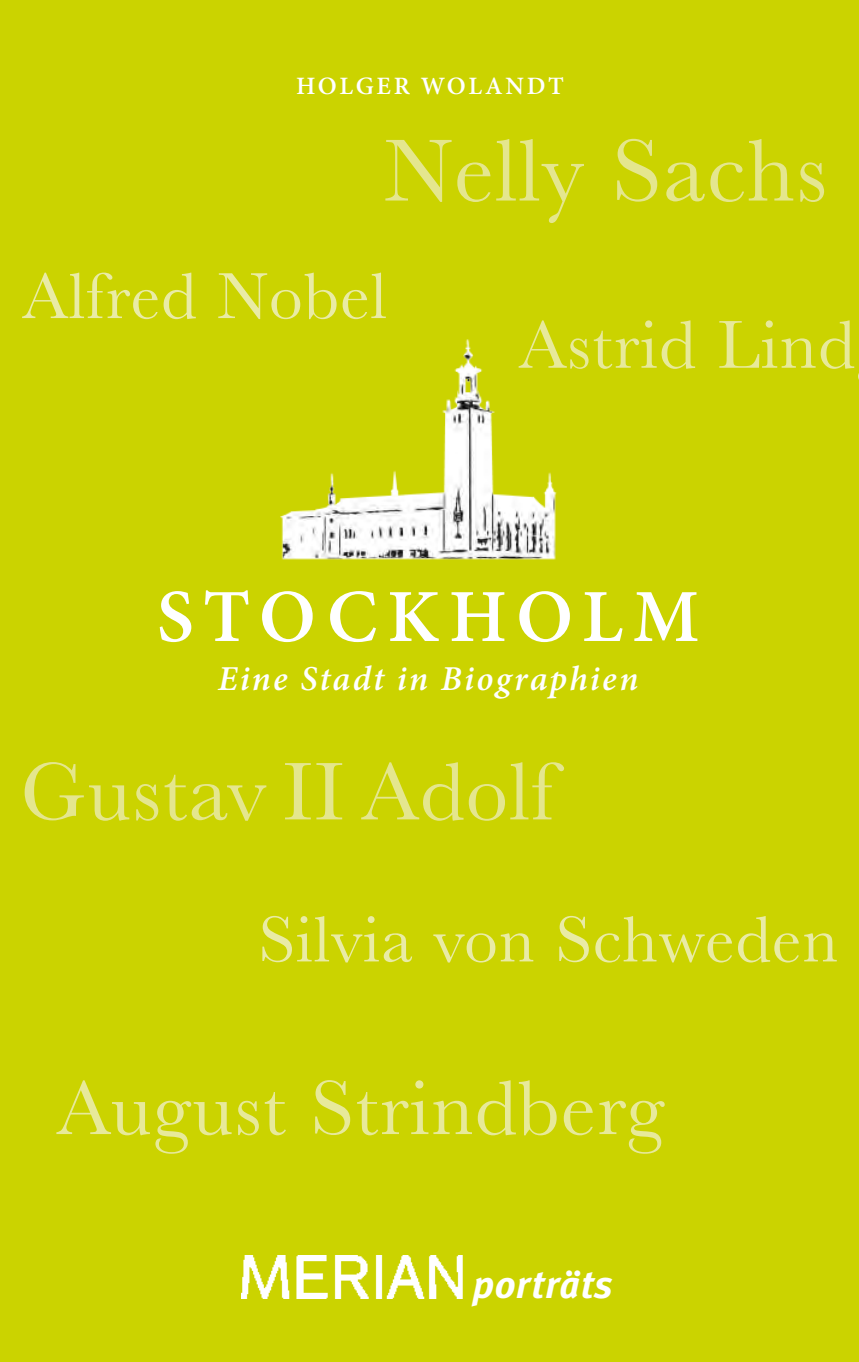
<style>
.page{position:relative;width:859px;height:1362px;background:#fff}
.page>*{position:absolute;margin:0;border:0;box-sizing:border-box;transform-origin:0 0}
.t1{font:91.5px "Baskerville";letter-spacing:.015em;color:#e4e68e}
.t2{font:85px "Baskerville";letter-spacing:.015em;color:#e4e68e}
.t3{font:80px "Baskerville";letter-spacing:.015em;color:#e7e99a}
.MP_Titel{font:600 75px "Minion Pro";letter-spacing:.125em;color:#fff}
.t4{font:70.5px "Baskerville";letter-spacing:.015em;color:#e7e99a}
.t5{font:67.75px "Baskerville";letter-spacing:.015em;color:#e9eba5}
.t6{font:67.5px "Baskerville";letter-spacing:.015em;color:#e9eba5}
.t7{font:italic 700 38.75px "Meta OT";letter-spacing:.02em;color:#fff}
.MP_Untertitel{font:italic 600 35px "Minion Pro";letter-spacing:.06em;color:#fff}
.MP_Autor{font:600 25px "Minion Pro";letter-spacing:.105em;color:#fff}
</style>
<div class="page">
<div style="left:0;top:0;width:858px;height:1362px;background:#cbd300"></div>
<img style="left:242px;top:1255px;width:221px;height:43px">
<img style="left:280px;top:339px;width:277px;height:221px">
<p class="MP_Autor" style="left:296px;top:69px;width:269px">HOLGER WOLANDT</p>
<p class="t1" style="left:383px;top:117px;width:444px">Nelly Sachs</p>
<p class="t5" style="left:22px;top:256px;width:366px">Alfred Nobel</p>
<p class="t4" style="left:518px;top:303px;width:337px">Astrid Lind</p>
<p class="MP_Titel" style="left:157px;top:565px;width:544px">STOCKHOLM</p>
<p class="MP_Untertitel" style="left:218px;top:654px;width:422px">Eine Stadt in Biographien</p>
<p class="t2" style="left:20px;top:742px;width:535px">Gustav II Adolf</p>
<p class="t6" style="left:258px;top:899px;width:581px">Silvia von Schweden</p>
<p class="t3" style="left:56px;top:1061px;width:609px">August Strindberg</p>
<p class="t7" style="left:472px;top:1260px;width:142px">porträts</p>
</div>
